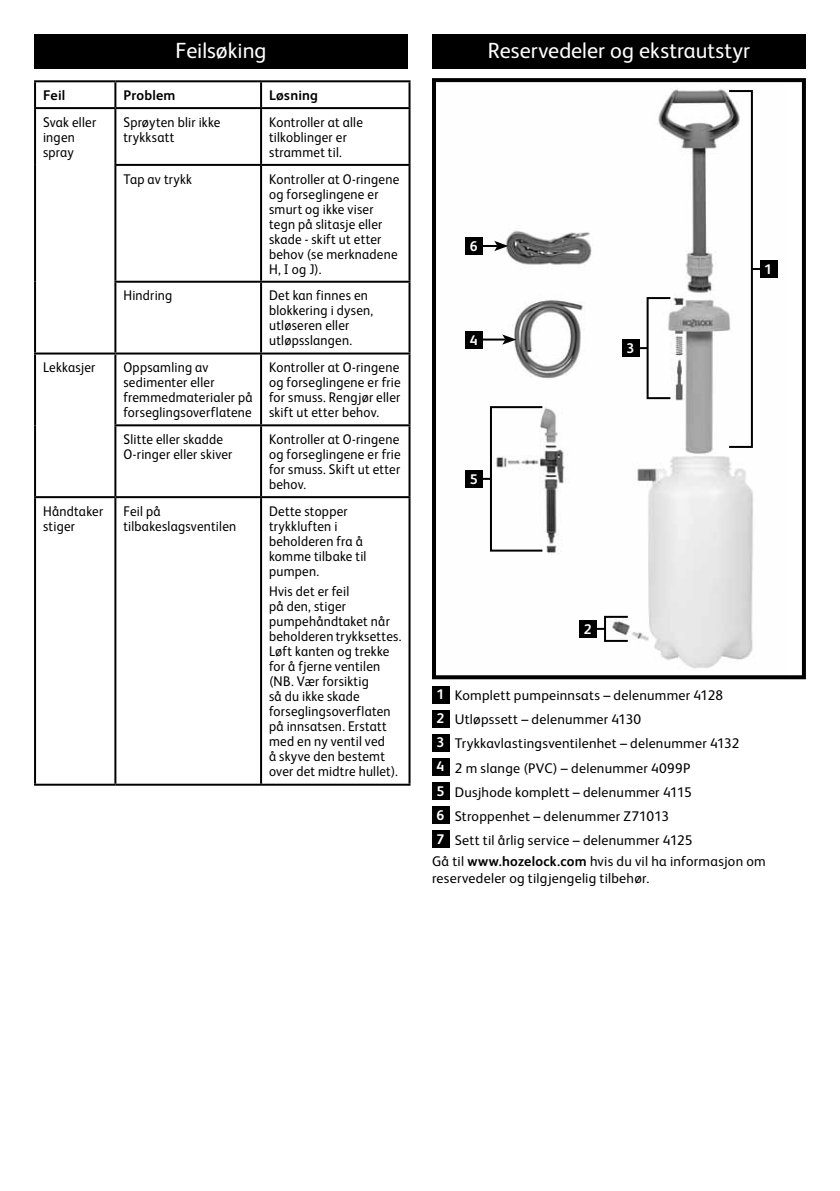
<style>
.page{position:relative;width:840px;height:1191px;background:#fff}
.page>*{position:absolute;margin:0;border:0;box-sizing:border-box;transform-origin:0 0}
.t1{font:22px "FS Albert Pro";color:#fff}
.t2{font:14px/15px "FS Albert Pro";letter-spacing:.02em;color:#000;scale:.94 1}
.t3{font:14px/24px "FS Albert Pro";letter-spacing:.02em;color:#000}
.t4{font:700 14px "FS Albert Pro";letter-spacing:.015em;color:#000}
.t5{font:700 14px "FS Albert Pro";color:#fff}
.s1{font-weight:700;color:#fff}
.s2{font-weight:700}
</style>
<div class="page">
<div style="left:34px;top:34px;width:374px;height:34px;background:#000"></div>
<hr style="left:34px;top:80px;width:81px;height:2px;background:#000">
<hr style="left:34px;top:82px;width:2px;height:25px;background:#000">
<hr style="left:115px;top:80px;width:146px;height:2px;background:#000">
<hr style="left:114px;top:82px;width:2px;height:25px;background:#000">
<hr style="left:261px;top:80px;width:149px;height:2px;background:#000">
<hr style="left:260px;top:82px;width:2px;height:25px;background:#000">
<hr style="left:408px;top:82px;width:2px;height:25px;background:#000">
<hr style="left:34px;top:107px;width:81px;height:2px;background:#000">
<hr style="left:34px;top:109px;width:2px;height:56px;background:#000">
<hr style="left:115px;top:107px;width:146px;height:2px;background:#000">
<hr style="left:114px;top:109px;width:2px;height:55px;background:#000">
<hr style="left:261px;top:107px;width:149px;height:2px;background:#000">
<hr style="left:260px;top:109px;width:2px;height:55px;background:#000">
<hr style="left:408px;top:109px;width:2px;height:55px;background:#000">
<hr style="left:34px;top:165px;width:2px;height:117px;background:#000">
<hr style="left:114px;top:164px;width:147px;height:2px;background:#000">
<hr style="left:114px;top:166px;width:2px;height:115px;background:#000">
<hr style="left:261px;top:164px;width:149px;height:2px;background:#000">
<hr style="left:260px;top:166px;width:2px;height:115px;background:#000">
<hr style="left:408px;top:166px;width:2px;height:115px;background:#000">
<hr style="left:34px;top:282px;width:2px;height:70px;background:#000">
<hr style="left:114px;top:281px;width:147px;height:2px;background:#000">
<hr style="left:114px;top:283px;width:2px;height:69px;background:#000">
<hr style="left:261px;top:281px;width:149px;height:2px;background:#000">
<hr style="left:260px;top:283px;width:2px;height:69px;background:#000">
<hr style="left:408px;top:283px;width:2px;height:69px;background:#000">
<hr style="left:34px;top:352px;width:81px;height:2px;background:#000">
<hr style="left:34px;top:354px;width:2px;height:71px;background:#000">
<hr style="left:115px;top:352px;width:146px;height:2px;background:#000">
<hr style="left:114px;top:354px;width:2px;height:70px;background:#000">
<hr style="left:261px;top:352px;width:149px;height:2px;background:#000">
<hr style="left:260px;top:354px;width:2px;height:70px;background:#000">
<hr style="left:408px;top:354px;width:2px;height:70px;background:#000">
<hr style="left:34px;top:425px;width:2px;height:71px;background:#000">
<hr style="left:114px;top:424px;width:147px;height:2px;background:#000">
<hr style="left:114px;top:426px;width:2px;height:70px;background:#000">
<hr style="left:261px;top:424px;width:149px;height:2px;background:#000">
<hr style="left:260px;top:426px;width:2px;height:70px;background:#000">
<hr style="left:408px;top:426px;width:2px;height:70px;background:#000">
<hr style="left:34px;top:496px;width:81px;height:2px;background:#000">
<hr style="left:34px;top:498px;width:2px;height:285px;background:#000">
<hr style="left:115px;top:496px;width:146px;height:2px;background:#000">
<hr style="left:114px;top:498px;width:2px;height:285px;background:#000">
<hr style="left:261px;top:496px;width:149px;height:2px;background:#000">
<hr style="left:260px;top:498px;width:2px;height:285px;background:#000">
<hr style="left:408px;top:498px;width:2px;height:285px;background:#000">
<hr style="left:34px;top:783px;width:81px;height:2px;background:#000">
<hr style="left:115px;top:783px;width:146px;height:2px;background:#000">
<hr style="left:261px;top:783px;width:149px;height:2px;background:#000">
<div style="left:432px;top:34px;width:373px;height:34px;background:#000"></div>
<img style="left:465px;top:89px;width:313px;height:580px">
<div style="left:432px;top:78px;width:373px;height:601px;border:4px solid #000"></div>
<div style="left:759px;top:260px;width:17px;height:17px;background:#000"></div>
<div style="left:622px;top:339px;width:17px;height:17px;background:#000"></div>
<div style="left:579px;top:620px;width:17px;height:17px;background:#000"></div>
<div style="left:465px;top:470px;width:17px;height:17px;background:#000"></div>
<div style="left:465px;top:331px;width:17px;height:17px;background:#000"></div>
<div style="left:465px;top:237px;width:17px;height:17px;background:#000"></div>
<svg style="left:752px;top:268px;width:7px;height:2px"></svg>
<svg style="left:639px;top:347px;width:7px;height:2px"></svg>
<svg style="left:596px;top:628px;width:7px;height:2px"></svg>
<svg style="left:482px;top:478px;width:7px;height:2px"></svg>
<hr style="left:481px;top:338px;width:24px;height:2px;background:#000">
<svg style="left:502px;top:334px;width:14px;height:11px"></svg>
<svg style="left:482px;top:241px;width:26px;height:10px"></svg>
<div style="left:727px;top:90px;width:25px;height:358px;border:2px solid #000"></div>
<div style="left:646px;top:297px;width:25px;height:102px;border:2px solid #000"></div>
<div style="left:603px;top:616px;width:25px;height:26px;border:2px solid #000"></div>
<div style="left:489px;top:406px;width:54px;height:145px;border:2px solid #000"></div>
<div style="left:432px;top:686px;width:17px;height:17px;background:#000"></div>
<div style="left:432px;top:710px;width:17px;height:17px;background:#000"></div>
<div style="left:432px;top:734px;width:17px;height:17px;background:#000"></div>
<div style="left:432px;top:758px;width:17px;height:17px;background:#000"></div>
<div style="left:432px;top:782px;width:17px;height:17px;background:#000"></div>
<div style="left:432px;top:806px;width:17px;height:17px;background:#000"></div>
<div style="left:432px;top:830px;width:17px;height:17px;background:#000"></div>
<h1 class="t1" style="left:175px;top:34px;width:92px">Feilsøking</h1>
<p class="t4" style="left:43px;top:85px;width:24px">Feil</p>
<p class="t4" style="left:123px;top:85px;width:54px">Problem</p>
<p class="t4" style="left:269px;top:85px;width:50px">Løsning</p>
<p class="t2" style="left:43px;top:114px;width:58px">Svak eller ingen spray</p>
<p class="t2" style="left:123px;top:113px;width:105px">Sprøyten blir ikke trykksatt</p>
<p class="t2" style="left:269px;top:113px;width:101px">Kontroller at alle tilkoblinger er strammet til.</p>
<p class="t2" style="left:123px;top:170px;width:74px">Tap av trykk</p>
<p class="t2" style="left:269px;top:170px;width:140px">Kontroller at O-ringene og forseglingene er smurt og ikke viser tegn på slitasje eller skade - skift ut etter behov (se merknadene<br>H, I og J).</p>
<p class="t2" style="left:123px;top:287px;width:54px">Hindring</p>
<p class="t2" style="left:269px;top:287px;width:112px">Det kan finnes en blokkering i dysen, utløseren eller utløpsslangen.</p>
<p class="t2" style="left:43px;top:359px;width:57px">Lekkasjer</p>
<p class="t2" style="left:123px;top:359px;width:139px">Oppsamling av sedimenter eller fremmedmaterialer på forseglingsoverflatene</p>
<p class="t2" style="left:269px;top:359px;width:141px;text-align:justify">Kontroller at O-ringene og forseglingene er frie for smuss. Rengjør eller skift ut etter behov.</p>
<p class="t2" style="left:123px;top:431px;width:117px">Slitte eller skadde<br>O-ringer eller skiver</p>
<p class="t2" style="left:269px;top:431px;width:141px;text-align:justify">Kontroller at O-ringene og forseglingene er frie for smuss. Skift ut etter behov.</p>
<p class="t2" style="left:43px;top:502px;width:65px">Håndtaker stiger</p>
<p class="t2" style="left:123px;top:502px;width:121px">Feil på tilbakeslagsventilen</p>
<p class="t2" style="left:269px;top:502px;width:105px">Dette stopper trykkluften i beholderen fra å komme tilbake til pumpen.</p>
<p class="t2" style="left:269px;top:583px;width:142px">Hvis det er feil<br>på den, stiger pumpehåndtaket når beholderen trykksettes.<br>Løft kanten og trekke for å fjerne ventilen (NB. Vær forsiktig<br>så du ikke skade forseglingsoverflaten på innsatsen. Erstatt med en ny ventil ved<br>å skyve den bestemt over det midtre hullet).</p>
<h1 class="t1" style="left:487px;top:34px;width:263px">Reservedeler og ekstrautstyr</h1>
<p class="t5" style="left:469px;top:236px;width:9px">6</p>
<p class="t5" style="left:469px;top:330px;width:9px">4</p>
<p class="t5" style="left:469px;top:469px;width:9px">5</p>
<p class="t5" style="left:626px;top:338px;width:9px">3</p>
<p class="t5" style="left:583px;top:619px;width:9px">2</p>
<p class="t5" style="left:763px;top:259px;width:9px">1</p>
<p class="t3" style="left:436px;top:682px;width:304px"><span class="s1">1</span> Komplett pumpeinnsats – delenummer 4128<br><span class="s1">2</span> Utløpssett – delenummer 4130<br><span class="s1">3</span> Trykkavlastingsventilenhet – delenummer 4132<br><span class="s1">4</span> 2 m slange (PVC) – delenummer 4099P<br><span class="s1">5</span> Dusjhode komplett – delenummer 4115<br><span class="s1">6</span> Stroppenhet – delenummer Z71013<br><span class="s1">7</span> Sett til årlig service – delenummer 4125</p>
<p class="t3" style="left:432px;top:851px;width:335px;line-height:16.8px">Gå til <span class="s2">www.hozelock.com</span> hvis du vil ha informasjon om reservedeler og tilgjengelig tilbehør.</p>
</div>
